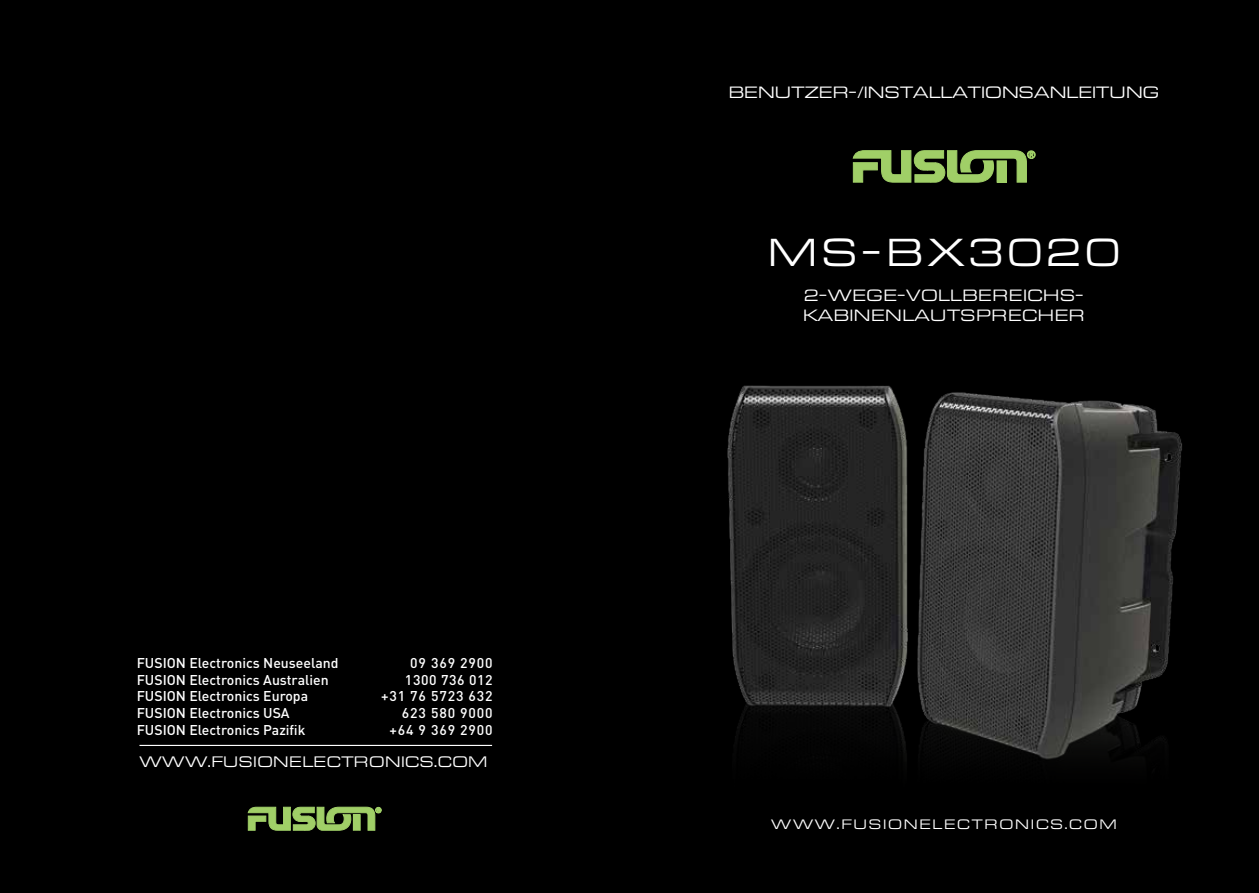
<style>
.page{position:relative;width:1259px;height:893px;background:#000}
.page>*{position:absolute;margin:0;border:0;box-sizing:border-box;transform-origin:0 0}
.t1{font:expanded 38.55px "Eurostile BQ";letter-spacing:.09em;color:#fff}
.t2{font:expanded 16.2px/19.4px "Eurostile BQ";color:#fff}
.t3{font:expanded 16.2px "Eurostile BQ";letter-spacing:-.02em;color:#fff}
.t4{font:expanded 15px "Eurostile BQ";color:#fff}
.t5{font:500 14.1px/16.8px "DIN Pro";color:#fff}
.t6{font:500 14.1px/16.8px "DIN Pro";letter-spacing:.06em;color:#fff;text-align:right}
.t7{font:expanded 13.5px "Eurostile BQ";letter-spacing:.1em;color:#fff}
</style>
<div class="page">
<img style="left:727px;top:385px;width:455px;height:377px">
<svg style="left:853px;top:151px;width:182px;height:31px"></svg>
<svg style="left:248px;top:807px;width:133px;height:23px"></svg>
<hr style="left:139px;top:745px;width:353px;height:1px;background:#fff">
<p class="t5" style="left:137px;top:654px;width:203px">FUSION Electronics Neuseeland<br>FUSION Electronics Australien<br>FUSION Electronics Europa<br>FUSION Electronics USA<br>FUSION Electronics Pazifik</p>
<p class="t6" style="left:381px;top:654px;width:113px">09 369 2900<br>1300 736 012 +31 76 5723 632<br>623 580 9000 +64 9 369 2900</p>
<p class="t4" style="left:139px;top:753px;width:350px">WWW.FUSIONELECTRONICS.COM</p>
<p class="t3" style="left:728px;top:83px;width:433px">BENUTZER-/INSTALLATIONSANLEITUNG</p>
<h1 class="t1" style="left:768px;top:231px;width:354px">MS-BX3020</h1>
<p class="t2" style="left:803px;top:286px;width:284px">2-WEGE-VOLLBEREICHS-<br>KABINENLAUTSPRECHER</p>
<p class="t7" style="left:771px;top:817px;width:347px">WWW.FUSIONELECTRONICS.COM</p>
</div>
